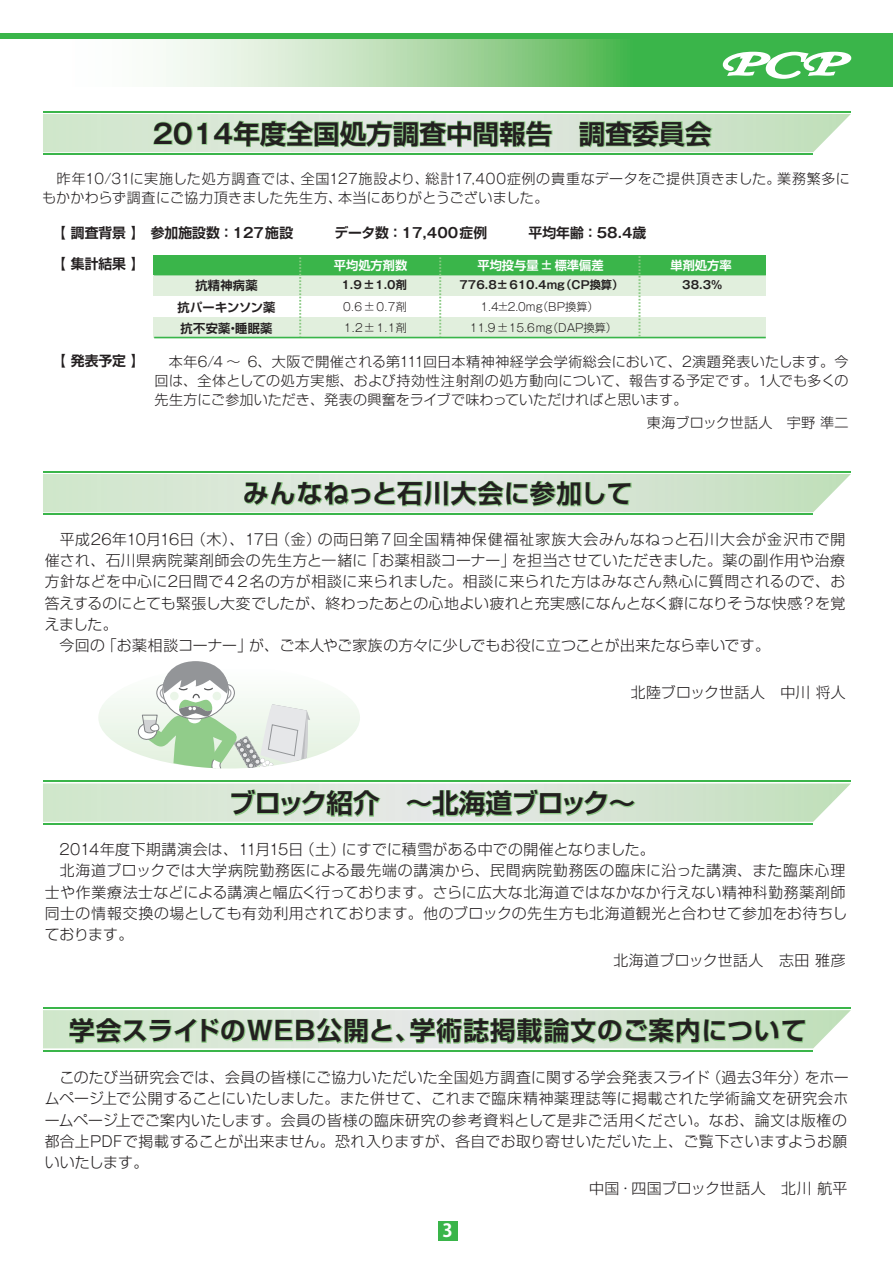
<style>
.page{position:relative;width:893px;height:1263px;background:#fff}
.page>*{position:absolute;margin:0;border:0;box-sizing:border-box;transform-origin:0 0}
.t1{font:700 26.55px "Shin Go Pr 6 De";color:#231f20}
.t2{font:700 26.55px "Shin Go Pr 6 De";letter-spacing:-.035em;color:#231f20}
.t3{font:700 25.5px "Shin Go Pr 6 De";letter-spacing:.05em;color:#231f20}
.t4{font:700 18px "Koz Go Pro";color:#fff}
.t5{font:300 14.85px/21.3px "Shin Go Pr 6";letter-spacing:.025em;color:#231f20;text-align:justify}
.t6{font:300 14.85px "Shin Go Pr 6";color:#231f20}
.t7{font:300 14.85px "Shin Go Pr 6";letter-spacing:.055em;color:#231f20}
.t8{font:300 14.85px "Shin Go Pr 6";letter-spacing:.045em;color:#231f20}
.t9{font:300 14.85px "Shin Go Pr 6";letter-spacing:.005em;color:#231f20}
.t10{font:300 14.1px/19.2px "Shin Go Pr 6";letter-spacing:.015em;color:#231f20}
.t11{font:700 13.8px "Shin Go Pr 6 De";color:#231f20}
.t12{font:700 12.15px "Shin Go Pr 6 De";color:#fff}
.t13{font:700 12.15px/21.3px "Shin Go Pr 6 De";letter-spacing:.025em;color:#231f20;text-align:center}
.t14{font:300 11.1px/21.3px "Gothic MB101 Pr 6";color:#231f20}
.t15{font:700 11.1px "Gothic MB101 Pr 6 De";color:#231f20}
.s1{font-family:"Gothic MB101 Pr 6 De"}
.s2{font-family:"Gothic MB101 Pr 6"}
.s3{font-family:"Shin Go Pr 6 De"}
.s4{font-family:"Shin Go Pr 6"}
</style>
<div class="page">
<svg style="left:166px;top:39px;width:727px;height:48px;background:#8fd091"></svg>
<div style="left:0;top:33px;width:893px;height:6px;background:#3ab54a"></div>
<div style="left:438px;top:1221px;width:20px;height:19px;background:#3ab54a"></div>
<svg style="left:721px;top:50px;width:132px;height:30px"></svg>
<hr style="left:43px;top:514px;width:770px;height:1px;background:#3ab54a">
<hr style="left:43px;top:471px;width:808px;height:1px;background:#3ab54a">
<hr style="left:43px;top:823px;width:770px;height:2px;background:#3ab54a">
<hr style="left:43px;top:780px;width:808px;height:2px;background:#3ab54a">
<hr style="left:43px;top:1050px;width:770px;height:1px;background:#3ab54a">
<hr style="left:43px;top:1007px;width:808px;height:2px;background:#3ab54a">
<div style="left:154px;top:275px;width:612px;height:21px;background:#e1efdd"></div>
<div style="left:154px;top:317px;width:612px;height:21px;background:#e1efdd"></div>
<div style="left:154px;top:255px;width:612px;height:20px;background:#3ab54a"></div>
<hr style="left:154px;top:337px;width:612px;height:1px;background:#3ab54a">
<svg style="left:439px;top:257px;width:2px;height:78px"></svg>
<svg style="left:638px;top:256px;width:2px;height:80px"></svg>
<svg style="left:299px;top:257px;width:2px;height:78px"></svg>
<hr style="left:43px;top:154px;width:770px;height:1px;background:#3ab54a">
<hr style="left:43px;top:111px;width:808px;height:1px;background:#3ab54a">
<svg style="left:98px;top:661px;width:262px;height:107px"></svg>
<svg style="left:43px;top:474px;width:808px;height:38px;background:#d0e3cd"></svg>
<svg style="left:43px;top:783px;width:808px;height:39px;background:#d1e3ce"></svg>
<svg style="left:43px;top:1010px;width:808px;height:38px;background:#c7dfc4"></svg>
<svg style="left:43px;top:114px;width:808px;height:38px;background:#c8e0c4"></svg>
<h1 class="t1" style="left:153px;top:112px;width:561px"><span class="s1">2014</span>年度全国処方調査中間報告 調査委員会</h1>
<p class="t10" style="left:42px;top:168px;width:809px;text-indent:15px">昨年<span class="s2">10/31</span>に実施した処方調査では、全国<span class="s2">127</span>施設より、総計<span class="s2">17,400</span>症例の貴重なデータをご提供頂きました。業務繁多にもかかわらず調査にご協力頂きました先生方、本当にありがとうございました。</p>
<p class="t11" style="left:52px;top:221px;width:242px">【調査背景】参加施設数：<span class="s1">127</span>施設</p>
<p class="t11" style="left:334px;top:221px;width:154px">データ数：<span class="s1">17,400</span>症例</p>
<p class="t11" style="left:529px;top:221px;width:119px">平均年齢：<span class="s1">58.4</span>歳</p>
<p class="t11" style="left:52px;top:252px;width:94px">【集計結果】</p>
<p class="t11" style="left:52px;top:349px;width:94px">【発表予定】</p>
<p class="t12" style="left:334px;top:256px;width:75px">平均処方剤数</p>
<p class="t12" style="left:477px;top:256px;width:128px">平均投与量 ± 標準偏差</p>
<p class="t12" style="left:670px;top:256px;width:63px">単剤処方率</p>
<p class="t15" style="left:459px;top:276px;width:165px">776.8±610.4mg<span class="s3">（</span>CP<span class="s3">換算）</span></p>
<p class="t14" style="left:470px;top:295px;width:149px;text-indent:11px">1.4±2.0mg<span class="s4">（</span>BP<span class="s4">換算）<br></span>11.9 ±15.6mg<span class="s4">（</span>DAP<span class="s4">換算）</span></p>
<p class="t13" style="left:178px;top:275px;width:99px">抗精神病薬<br>抗パーキンソン薬抗不安薬・睡眠薬</p>
<p class="t15" style="left:682px;top:276px;width:42px">38.3％</p>
<p class="t15" style="left:341px;top:276px;width:67px">1.9±1.0<span class="s3">剤</span></p>
<p class="t14" style="left:343px;top:295px;width:65px">0.6±0.7<span class="s4">剤<br></span>1.2±1.1<span class="s4">剤</span></p>
<p class="t10" style="left:154px;top:350px;width:695px;text-align:justify;text-indent:14px">本年<span class="s2">6/4</span> ～ <span class="s2">6</span>、大阪で開催される第<span class="s2">111</span>回日本精神神経学会学術総会において、<span class="s2">2</span>演題発表いたします。今回は、全体としての処方実態、および持効性注射剤の処方動向について、報告する予定です。<span class="s2">1</span>人でも多くの先生方にご参加いただき、発表の興奮をライブで味わっていただければと思います。</p>
<p class="t10" style="left:647px;top:412px;width:203px">東海ブロック世話人 宇野準二</p>
<h2 class="t3" style="left:243px;top:472px;width:391px">みんなねっと石川大会に参加して</h2>
<p class="t7" style="left:60px;top:527px;width:787px">平成<span class="s2">26</span>年<span class="s2">10</span>月<span class="s2">16</span>日（木）、<span class="s2">17</span>日（金）の両日第<span class="s2">７</span>回全国精神保健福祉家族大会みんなねっと石川大会が金沢市で開</p>
<p class="t5" style="left:45px;top:548px;width:802px">催され、石川県病院薬剤師会の先生方と一緒に「お薬相談コーナー」を担当させていただきました。薬の副作用や治療</p>
<p class="t5" style="left:45px;top:570px;width:802px">方針などを中心に<span class="s2">2</span>日間で<span class="s2">４２</span>名の方が相談に来られました。相談に来られた方はみなさん熱心に質問されるので、お</p>
<p class="t6" style="left:45px;top:591px;width:802px">答えするのにとても緊張し大変でしたが、終わったあとの心地よい疲れと充実感になんとなく癖になりそうな快感？を覚</p>
<p class="t5" style="left:45px;top:612px;width:74px">えました。</p>
<p class="t9" style="left:60px;top:633px;width:712px">今回の「お薬相談コーナー」が、ご本人やご家族の方々に少しでもお役に立つことが出来たなら幸いです。</p>
<p class="t6" style="left:631px;top:680px;width:216px">北陸ブロック世話人 中川将人</p>
<h1 class="t2" style="left:229px;top:781px;width:408px">ブロック紹介 ～北海道ブロック～</h1>
<p class="t5" style="left:60px;top:837px;width:597px"><span class="s2">2014</span>年度下期講演会は、<span class="s2">11</span>月<span class="s2">15</span>日（土）にすでに積雪がある中での開催となりました。</p>
<p class="t8" style="left:60px;top:858px;width:787px">北海道ブロックでは大学病院勤務医による最先端の講演から、民間病院勤務医の臨床に沿った講演、また臨床心理</p>
<p class="t5" style="left:45px;top:880px;width:802px">士や作業療法士などによる講演と幅広く行っております。さらに広大な北海道ではなかなか行えない精神科勤務薬剤師</p>
<p class="t5" style="left:45px;top:901px;width:804px">同士の情報交換の場としても有効利用されております。他のブロックの先生方も北海道観光と合わせて参加をお待ちし</p>
<p class="t5" style="left:45px;top:922px;width:90px">ております。</p>
<p class="t5" style="left:613px;top:948px;width:234px">北海道ブロック世話人 志田雅彦</p>
<h2 class="t3" style="left:69px;top:1009px;width:739px">学会スライドの<span class="s1">WEB</span>公開と、学術誌掲載論文のご案内について</h2>
<p class="t5" style="left:45px;top:1065px;width:805px;text-indent:15px">このたび当研究会では、会員の皆様にご協力いただいた全国処方調査に関する学会発表スライド（過去<span class="s2">3</span>年分）をホームページ上で公開することにいたしました。また併せて、これまで臨床精神薬理誌等に掲載された学術論文を研究会ホームページ上でご案内いたします。会員の皆様の臨床研究の参考資料として是非ご活用ください。なお、論文は版権の都合上<span class="s2">PDF</span>で掲載することが出来ません。恐れ入りますが、各自でお取り寄せいただいた上、ご覧下さいますようお願いいたします。</p>
<p class="t5" style="left:589px;top:1176px;width:259px">中国・四国ブロック世話人 北川航平</p>
<p class="t4" style="left:442px;top:1219px;width:12px">3</p>
</div>
